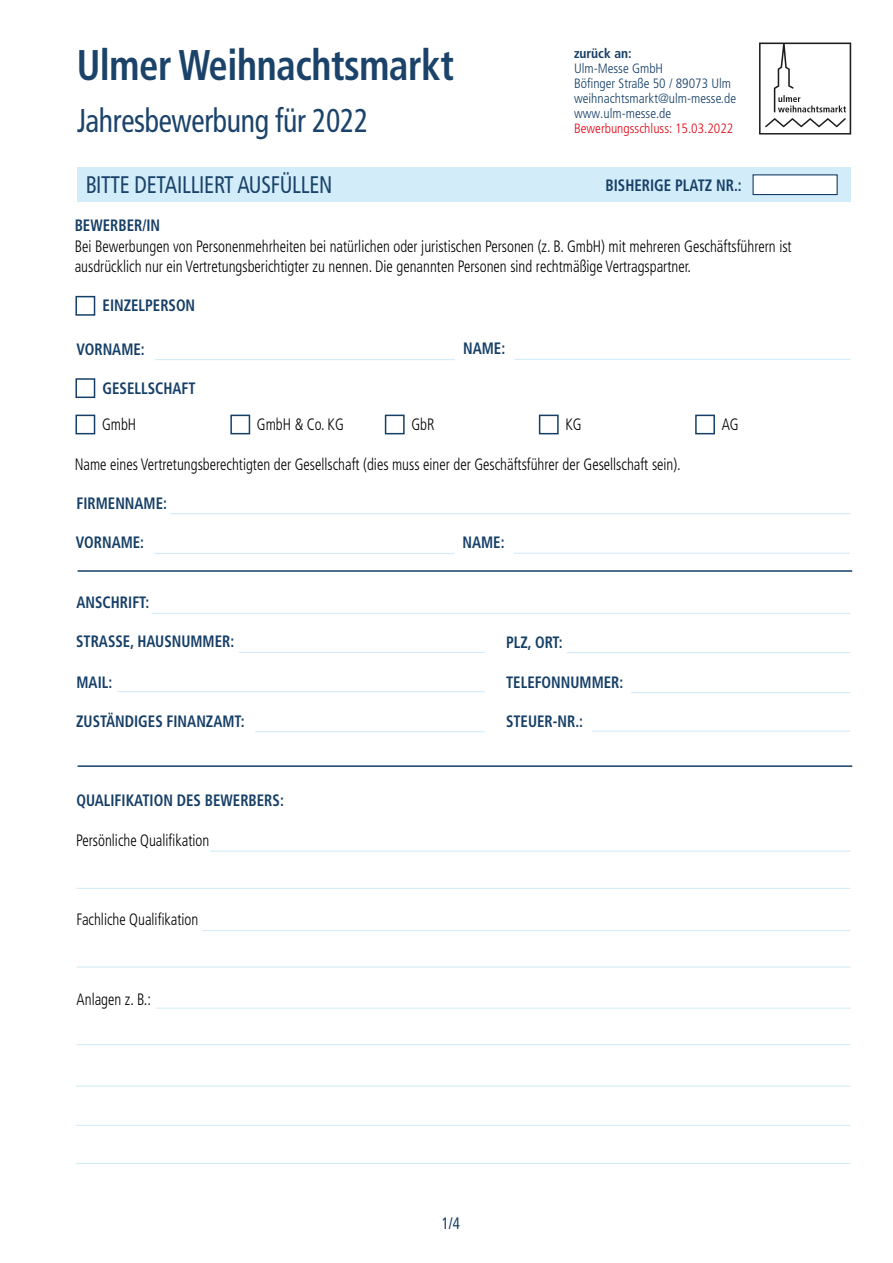
<style>
.page{position:relative;width:893px;height:1263px;background:#fff}
.page>*{position:absolute;margin:0;border:0;box-sizing:border-box;transform-origin:0 0}
.t1{font:700 condensed 42.9px "Frutiger LT Pro";letter-spacing:-.01em;color:#163f67;scale:.9 1}
.t2{font:condensed 33px "Frutiger LT Pro";letter-spacing:-.01em;color:#163f67;scale:.9 1}
.t3{font:condensed 24px "Frutiger LT Pro";letter-spacing:-.01em;color:#163f67;scale:.9 1}
.t4{font:300 condensed 16.5px/19.8px "Frutiger LT Pro";color:#000;scale:.9 1}
.t5{font:700 condensed 16.5px "Frutiger LT Pro";color:#163f67;scale:.9 1}
.t6{font:condensed 16.5px "Frutiger LT Pro";color:#163f67;scale:.9 1}
.t7{font:300 condensed 13.5px/15px "Frutiger LT Pro";color:#163f67}
.t8{font:300 condensed 13.5px "Frutiger LT Pro";color:#e30613}
.t9{font:700 condensed 13.5px "Frutiger LT Pro";color:#163f67}
</style>
<div class="page">
<div style="left:77px;top:167px;width:773px;height:35px;background:#d2ecf9"></div>
<svg style="left:759px;top:43px;width:92px;height:92px"></svg>
<div style="left:752px;top:174px;width:86px;height:21px;background:#fff;border:1px solid #163f67"></div>
<hr style="left:514px;top:359px;width:336px;height:1px;background:#d2ecf9">
<hr style="left:155px;top:359px;width:300px;height:1px;background:#d2ecf9">
<hr style="left:514px;top:553px;width:336px;height:1px;background:#d2ecf9">
<hr style="left:155px;top:553px;width:299px;height:1px;background:#d2ecf9">
<hr style="left:170px;top:513px;width:680px;height:1px;background:#d2ecf9">
<hr style="left:151px;top:613px;width:699px;height:1px;background:#d2ecf9">
<div style="left:75px;top:296px;width:20px;height:20px;border:2px solid #163f67"></div>
<div style="left:75px;top:378px;width:20px;height:20px;border:2px solid #163f67"></div>
<div style="left:75px;top:415px;width:20px;height:19px;border:2px solid #163f67"></div>
<div style="left:230px;top:415px;width:20px;height:19px;border:2px solid #163f67"></div>
<div style="left:385px;top:415px;width:20px;height:19px;border:2px solid #163f67"></div>
<div style="left:539px;top:415px;width:20px;height:19px;border:2px solid #163f67"></div>
<div style="left:695px;top:415px;width:20px;height:19px;border:2px solid #163f67"></div>
<hr style="left:239px;top:652px;width:246px;height:1px;background:#d2ecf9">
<hr style="left:117px;top:691px;width:368px;height:1px;background:#d2ecf9">
<hr style="left:255px;top:731px;width:230px;height:1px;background:#d2ecf9">
<hr style="left:566px;top:652px;width:284px;height:1px;background:#d2ecf9">
<hr style="left:631px;top:692px;width:219px;height:1px;background:#d2ecf9">
<hr style="left:156px;top:1007px;width:694px;height:2px;background:#d2ecf9">
<hr style="left:202px;top:930px;width:648px;height:1px;background:#d2ecf9">
<hr style="left:77px;top:966px;width:773px;height:1px;background:#d2ecf9">
<hr style="left:210px;top:850px;width:640px;height:2px;background:#d2ecf9">
<hr style="left:77px;top:888px;width:773px;height:1px;background:#d2ecf9">
<hr style="left:76px;top:1085px;width:774px;height:2px;background:#d2ecf9">
<hr style="left:76px;top:1125px;width:774px;height:1px;background:#d2ecf9">
<hr style="left:76px;top:1163px;width:774px;height:1px;background:#d2ecf9">
<hr style="left:592px;top:730px;width:258px;height:2px;background:#d2ecf9">
<hr style="left:78px;top:570px;width:774px;height:2px;background:#163f67">
<hr style="left:78px;top:765px;width:774px;height:2px;background:#163f67">
<hr style="left:77px;top:1044px;width:773px;height:1px;background:#d2ecf9">
<p class="t9" style="left:574px;top:45px;width:59px">zurück an:</p>
<p class="t7" style="left:574px;top:61px;width:164px">Ulm-Messe GmbH<br>Böfinger Straße 50 / 89073 Ulm weihnachtsmarkt@ulm-messe.de www.ulm-messe.de</p>
<p class="t8" style="left:574px;top:120px;width:161px">Bewerbungsschluss: 15.03.2022</p>
<h1 class="t1" style="left:77px;top:40px;width:421px">Ulmer Weihnachtsmarkt</h1>
<h2 class="t2" style="left:77px;top:102px;width:326px">Jahresbewerbung für 2022</h2>
<h3 class="t3" style="left:85px;top:170px;width:276px">BITTE DETAILLIERT AUSFÜLLEN</h3>
<p class="t5" style="left:606px;top:175px;width:153px">BISHERIGE PLATZ NR.:</p>
<p class="t5" style="left:75px;top:216px;width:97px">BEWERBER/IN</p>
<p class="t4" style="left:75px;top:237px;width:798px">Bei Bewerbungen von Personenmehrheiten bei natürlichen oder juristischen Personen (z. B. GmbH) mit mehreren Geschäftsführern ist ausdrücklich nur ein Vertretungsberichtigter zu nennen. Die genannten Personen sind rechtmäßige Vertragspartner.</p>
<p class="t5" style="left:103px;top:296px;width:104px">EINZELPERSON</p>
<p class="t5" style="left:77px;top:339px;width:77px">VORNAME:</p>
<p class="t5" style="left:463px;top:339px;width:48px">NAME:</p>
<p class="t5" style="left:103px;top:378px;width:105px">GESELLSCHAFT</p>
<p class="t4" style="left:102px;top:415px;width:39px">GmbH</p>
<p class="t4" style="left:257px;top:415px;width:98px">GmbH &amp; Co. KG</p>
<p class="t4" style="left:411px;top:415px;width:27px">GbR</p>
<p class="t4" style="left:565px;top:415px;width:20px">KG</p>
<p class="t4" style="left:722px;top:415px;width:20px">AG</p>
<p class="t4" style="left:75px;top:454px;width:675px">Name eines Vertretungsberechtigten der Gesellschaft (dies muss einer der Geschäftsführer der Gesellschaft sein).</p>
<p class="t5" style="left:77px;top:493px;width:102px">FIRMENNAME:</p>
<p class="t5" style="left:76px;top:533px;width:77px">VORNAME:</p>
<p class="t5" style="left:462px;top:533px;width:48px">NAME:</p>
<p class="t5" style="left:77px;top:593px;width:82px">ANSCHRIFT:</p>
<p class="t5" style="left:76px;top:632px;width:177px">STRASSE, HAUSNUMMER:</p>
<p class="t5" style="left:77px;top:672px;width:41px">MAIL:</p>
<p class="t5" style="left:506px;top:632px;width:64px">PLZ, ORT:</p>
<p class="t5" style="left:506px;top:672px;width:132px">TELEFONNUMMER:</p>
<p class="t5" style="left:76px;top:711px;width:189px">ZUSTÄNDIGES FINANZAMT:</p>
<p class="t5" style="left:506px;top:712px;width:87px">STEUER-NR.:</p>
<p class="t5" style="left:77px;top:791px;width:232px">QUALIFIKATION DES BEWERBERS:</p>
<p class="t4" style="left:76px;top:831px;width:149px">Persönliche Qualifikation</p>
<p class="t4" style="left:77px;top:910px;width:137px">Fachliche Qualifikation</p>
<p class="t4" style="left:77px;top:989px;width:84px">Anlagen z. B.:</p>
<p class="t6" style="left:442px;top:1214px;width:22px">1/4</p>
</div>
